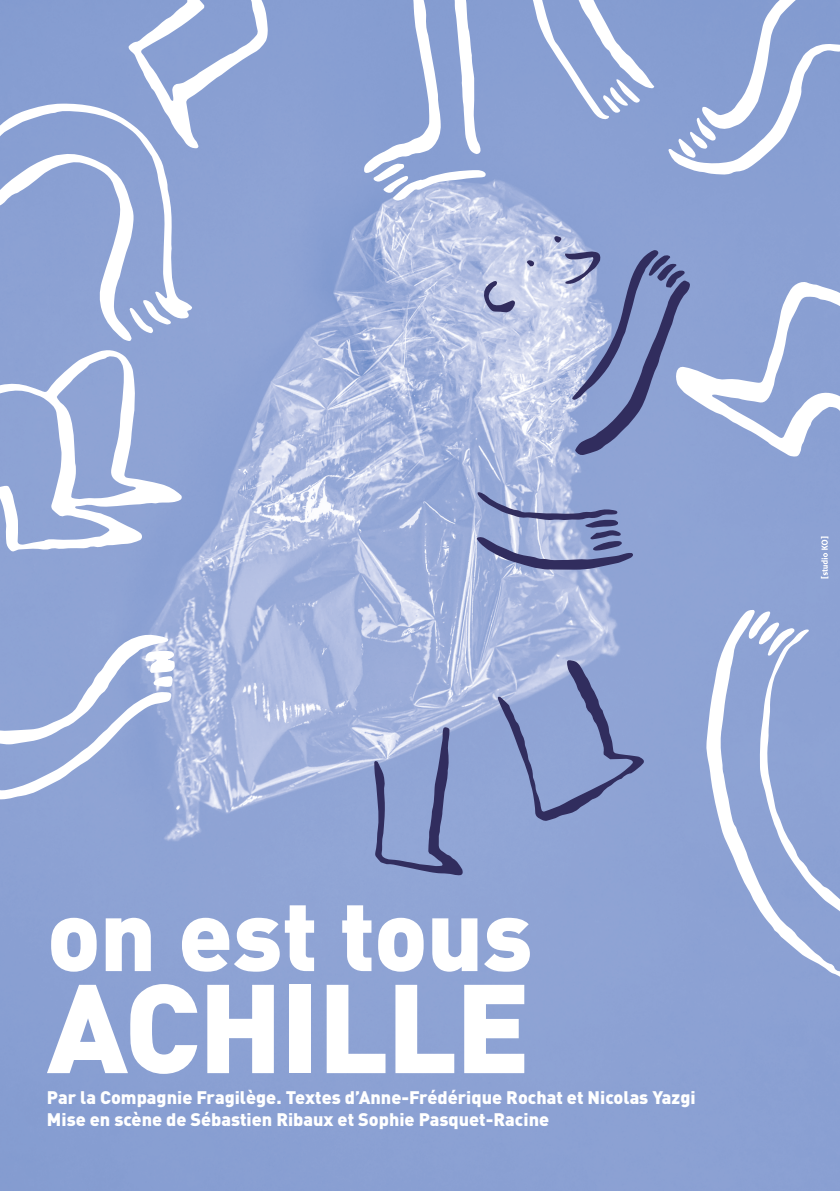
<style>
.page{position:relative;width:840px;height:1191px;background:#fff}
.page>*{position:absolute;margin:0;border:0;box-sizing:border-box;transform-origin:0 0}
.t1{font:900 124px "DIN";letter-spacing:-.02em;color:#fff}
.t2{font:900 98px "DIN";letter-spacing:-.01em;color:#fff}
.t3{font:900 18px/22px "DIN";color:#fff}
</style>
<div class="page">
<img style="left:0;top:0;width:839px;height:1191px">
<svg style="left:820px;top:536px;width:7px;height:42px"></svg>
<svg style="left:497px;top:660px;width:146px;height:161px;background:#8697c6"></svg>
<svg style="left:374px;top:727px;width:88px;height:148px;background:#8391bf"></svg>
<svg style="left:482px;top:281px;width:33px;height:31px"></svg>
<svg style="left:476px;top:492px;width:156px;height:77px;background:#8995bf"></svg>
<svg style="left:564px;top:250px;width:275px;height:207px;background:#95a4cf"></svg>
<svg style="left:554px;top:236px;width:7px;height:7px"></svg>
<svg style="left:526px;top:260px;width:8px;height:7px"></svg>
<svg style="left:705px;top:610px;width:134px;height:379px;fill:#8da2d3"></svg>
<svg style="left:748px;top:611px;width:91px;height:327px;background:#9aadd8"></svg>
<svg style="left:517px;top:0;width:322px;height:175px;background:#97abd7"></svg>
<svg style="left:363px;top:0;width:123px;height:201px"></svg>
<svg style="left:0;top:0;width:268px;height:341px;background:#98abd8"></svg>
<svg style="left:0;top:349px;width:182px;height:202px"></svg>
<svg style="left:0;top:634px;width:175px;height:165px"></svg>
<h2 class="t2" style="left:47px;top:870px;width:487px">on est tous</h2>
<h1 class="t1" style="left:47px;top:945px;width:485px">ACHILLE</h1>
<p class="t3" style="left:47px;top:1085px;width:649px">Par la Compagnie Fragilège. Textes d’Anne-Frédérique Rochat et Nicolas Yazgi<br>Mise en scène de Sébastien Ribaux et Sophie Pasquet-Racine</p>
</div>
